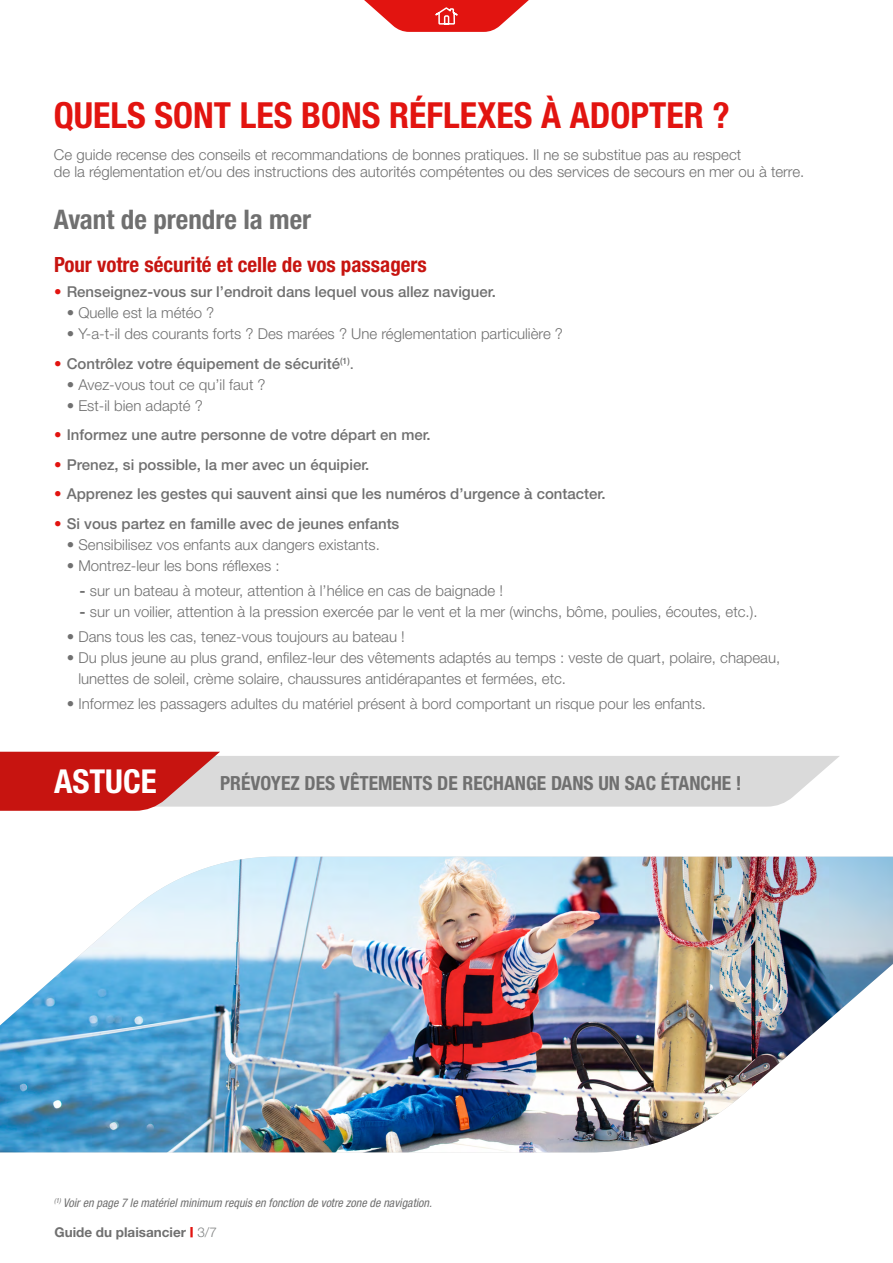
<style>
.page{position:relative;width:893px;height:1263px;background:#fff}
.page>*{position:absolute;margin:0;border:0;box-sizing:border-box;transform-origin:0 0}
.t1{font:700 condensed 36px "Helvetica Neue LT Std";color:#e21410}
.t2{font:700 condensed 33px "Helvetica Neue LT Std";color:#fff}
.t3{font:700 condensed 27px "Helvetica Neue LT Std";color:#707070}
.t4{font:700 condensed 21px "Helvetica Neue LT Std";color:#c71410}
.t5{font:700 condensed 19.5px "Helvetica Neue LT Std";color:#707070}
.t6{font:300 15px/21px "Helvetica Neue LT Std";color:#707070}
.t7{font:500 15px "Helvetica Neue LT Std";color:#707070}
.t8{font:700 13.5px "Helvetica Neue LT Std";color:#707070}
.t9{font:italic condensed 12px "Helvetica Neue LT Std";color:#707070}
.s1{font-weight:700;color:#e21410}
.s2{font-weight:400}
.s3{font-weight:700}
.s4{font-weight:900;font-stretch:expanded;color:#e21410}
.s5{font-weight:300;color:#818383}
</style>
<div class="page">
<svg style="left:364px;top:0;width:165px;height:32px"></svg>
<svg style="left:0;top:752px;width:840px;height:59px;background:#dab2b1"></svg>
<img style="left:0;top:857px;width:893px;height:295px">
<h1 class="t1" style="left:54px;top:93px;width:677px">QUELS SONT LES BONS RÉFLEXES À ADOPTER ?</h1>
<p class="t6" style="left:54px;top:146px;width:752px;line-height:16.5px">Ce guide recense des conseils et recommandations de bonnes pratiques. Il ne se substitue pas au respect<br>de la réglementation et/ou des instructions des autorités compétentes ou des services de secours en mer ou à terre.</p>
<h3 class="t3" style="left:54px;top:203px;width:259px">Avant de prendre la mer</h3>
<h3 class="t4" style="left:54px;top:252px;width:374px">Pour votre sécurité et celle de vos passagers</h3>
<p class="t7" style="left:54px;top:283px;width:443px"><span class="s1">•</span> Renseignez-vous sur l’endroit dans lequel vous allez naviguer.</p>
<p class="t6" style="left:67px;top:302px;width:149px">• Quelle est la météo ?</p>
<p class="t6" style="left:67px;top:323px;width:498px">• Y-a-t-il des courants forts ? Des marées ? Une réglementation particulière ?</p>
<p class="t7" style="left:54px;top:354px;width:302px"><span class="s1">•</span> Contrôlez votre équipement de sécurité<sup>(1)</sup><span class="s2">.</span></p>
<p class="t6" style="left:67px;top:373px;width:200px">• Avez-vous tout ce qu’il faut ?</p>
<p class="t6" style="left:67px;top:394px;width:138px">• Est-il bien adapté ?</p>
<p class="t7" style="left:54px;top:426px;width:378px"><span class="s1">•</span> Informez une autre personne de votre départ en mer.</p>
<p class="t7" style="left:54px;top:455px;width:317px"><span class="s1">•</span> Prenez, si possible, la mer avec un équipier.</p>
<p class="t7" style="left:54px;top:485px;width:553px"><span class="s1">•</span> Apprenez les gestes qui sauvent ainsi que les numéros d’urgence à contacter.</p>
<p class="t7" style="left:54px;top:514px;width:347px"><span class="s1">•</span> Si vous partez en famille avec de jeunes enfants</p>
<p class="t6" style="left:67px;top:533px;width:315px">• Sensibilisez vos enfants aux dangers existants.</p>
<p class="t6" style="left:67px;top:554px;width:214px">• Montrez-leur les bons réflexes :</p>
<p class="t6" style="left:80px;top:580px;width:425px"><span class="s3">-</span> sur un bateau à moteur, attention à l’hélice en cas de baignade !</p>
<p class="t6" style="left:80px;top:601px;width:679px"><span class="s3">-</span> sur un voilier, attention à la pression exercée par le vent et la mer (winchs, bôme, poulies, écoutes, etc.).</p>
<p class="t6" style="left:67px;top:626px;width:340px">• Dans tous les cas, tenez-vous toujours au bateau !</p>
<p class="t6" style="left:78px;top:647px;width:703px;text-indent:-12px">• Du plus jeune au plus grand, enfilez-leur des vêtements adaptés au temps : veste de quart, polaire, chapeau, lunettes de soleil, crème solaire, chaussures antidérapantes et fermées, etc.</p>
<p class="t6" style="left:67px;top:693px;width:641px">• Informez les passagers adultes du matériel présent à bord comportant un risque pour les enfants.</p>
<h2 class="t2" style="left:54px;top:761px;width:104px">ASTUCE</h2>
<h3 class="t5" style="left:220px;top:771px;width:523px">PRÉVOYEZ DES VÊTEMENTS DE RECHANGE DANS UN SAC ÉTANCHE !</h3>
<p class="t9" style="left:54px;top:1196px;width:380px"><sup>(1)</sup> Voir en page 7 le matériel minimum requis en fonction de votre zone de navigation.</p>
<p class="t8" style="left:54px;top:1224px;width:164px">Guide du plaisancier <span class="s4">|</span> <span class="s5">3/7</span></p>
</div>
